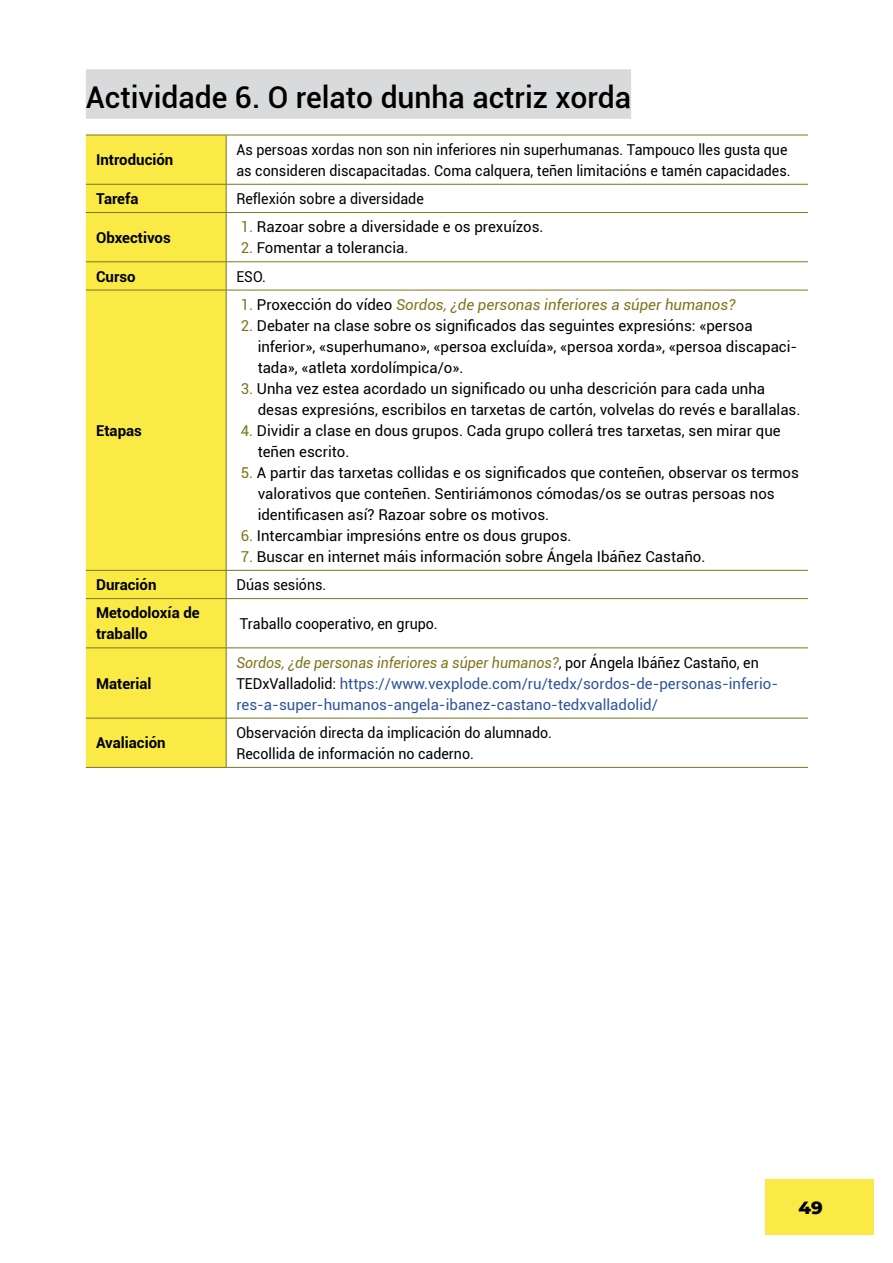
<style>
.page{position:relative;width:893px;height:1263px;background:#fff}
.page>*{position:absolute;margin:0;border:0;box-sizing:border-box;transform-origin:0 0}
.t1{font:500 30px "Roboto";color:#000}
.t2{font:800 18px "Montserrat";color:#000}
.t3{font:15px/21px "Roboto";color:#000}
.t4{font:15px/21px "Roboto";color:#000;scale:.95 1}
.t5{font:15px/21px "Roboto";color:#2f5496}
.t6{font:700 15px/21px "Roboto";color:#000}
.t7{font:italic 15px "Roboto";color:#7e751d}
.s1{color:#7e751d}
.s2{font-style:normal}
.s3{font-style:normal;color:#000}
.s4{font-style:italic;color:#7e751d}
.s5{color:#000}
</style>
<div class="page">
<div style="left:765px;top:1179px;width:109px;height:56px;background:#faea46"></div>
<div style="left:86px;top:69px;width:545px;height:50px;background:#d9dadb"></div>
<div style="left:86px;top:136px;width:140px;height:631px;background:#faea46"></div>
<hr style="left:86px;top:135px;width:140px;height:1px;background:#7e751d">
<hr style="left:226px;top:135px;width:582px;height:1px;background:#7e751d">
<hr style="left:226px;top:135px;width:1px;height:49px;background:#7e751d">
<hr style="left:86px;top:184px;width:140px;height:1px;background:#7e751d">
<hr style="left:226px;top:184px;width:582px;height:1px;background:#7e751d">
<svg style="left:226px;top:184px;width:1px;height:28px"></svg>
<hr style="left:86px;top:212px;width:140px;height:1px;background:#7e751d">
<hr style="left:226px;top:212px;width:582px;height:1px;background:#7e751d">
<hr style="left:226px;top:213px;width:1px;height:49px;background:#7e751d">
<hr style="left:86px;top:262px;width:140px;height:1px;background:#7e751d">
<hr style="left:226px;top:262px;width:582px;height:1px;background:#7e751d">
<svg style="left:226px;top:262px;width:1px;height:28px"></svg>
<hr style="left:86px;top:290px;width:140px;height:1px;background:#7e751d">
<hr style="left:226px;top:290px;width:582px;height:1px;background:#7e751d">
<hr style="left:226px;top:290px;width:1px;height:280px;background:#7e751d">
<hr style="left:86px;top:570px;width:140px;height:1px;background:#7e751d">
<hr style="left:226px;top:570px;width:582px;height:1px;background:#7e751d">
<svg style="left:226px;top:570px;width:1px;height:28px"></svg>
<hr style="left:86px;top:598px;width:140px;height:1px;background:#7e751d">
<hr style="left:226px;top:598px;width:582px;height:1px;background:#7e751d">
<hr style="left:226px;top:599px;width:1px;height:49px;background:#7e751d">
<hr style="left:86px;top:648px;width:140px;height:1px;background:#7e751d">
<hr style="left:226px;top:648px;width:582px;height:1px;background:#7e751d">
<hr style="left:226px;top:648px;width:1px;height:70px;background:#7e751d">
<hr style="left:86px;top:718px;width:140px;height:1px;background:#7e751d">
<hr style="left:226px;top:718px;width:582px;height:1px;background:#7e751d">
<hr style="left:226px;top:718px;width:1px;height:49px;background:#7e751d">
<hr style="left:86px;top:767px;width:140px;height:1px;background:#7e751d">
<hr style="left:226px;top:767px;width:582px;height:1px;background:#7e751d">
<h1 class="t1" style="left:86px;top:76px;width:547px">Actividade 6. O relato dunha actriz xorda</h1>
<p class="t6" style="left:96px;top:149px;width:79px">Introdución</p>
<p class="t4" style="left:236px;top:138px;width:585px">As persoas xordas non son nin inferiores nin superhumanas. Tampouco lles gusta que as consideren discapacitadas. Coma calquera, teñen limitacións e tamén capacidades.</p>
<p class="t6" style="left:96px;top:188px;width:44px">Tarefa</p>
<p class="t4" style="left:236px;top:188px;width:199px">Reflexión sobre a diversidade</p>
<p class="t6" style="left:96px;top:226px;width:76px">Obxectivos</p>
<p class="t3" style="left:241px;top:216px;width:304px"><span class="s1">1.</span> Razoar sobre a diversidade e os prexuízos.</p>
<p class="t3" style="left:241px;top:237px;width:169px"><span class="s1">2.</span> Fomentar a tolerancia.</p>
<p class="t6" style="left:96px;top:265px;width:41px">Curso</p>
<p class="t4" style="left:236px;top:265px;width:32px">ESO.</p>
<p class="t6" style="left:96px;top:419px;width:47px">Etapas</p>
<p class="t7" style="left:241px;top:294px;width:496px"><span class="s2">1.</span> <span class="s3">Proxección do vídeo</span> Sordos, ¿de personas inferiores a súper humanos?</p>
<p class="t3" style="left:258px;top:314px;width:541px;text-indent:-17px"><span class="s1">2.</span> Debater na clase sobre os significados das seguintes expresións: «persoa inferior», «superhumano», «persoa excluída», «persoa xorda», «persoa discapaci&shy;tada», «atleta xordolímpica/o».</p>
<p class="t3" style="left:258px;top:377px;width:544px;text-indent:-17px"><span class="s1">3.</span> Unha vez estea acordado un significado ou unha descrición para cada unha desas expresións, escribilos en tarxetas de cartón, volvelas do revés e barallalas.</p>
<p class="t3" style="left:258px;top:419px;width:524px;text-indent:-17px"><span class="s1">4.</span> Dividir a clase en dous grupos. Cada grupo collerá tres tarxetas, sen mirar que teñen escrito.</p>
<p class="t3" style="left:258px;top:461px;width:543px;text-indent:-17px"><span class="s1">5.</span> A partir das tarxetas collidas e os significados que conteñen, observar os termos valorativos que conteñen. Sentiriámonos cómodas/os se outras persoas nos identificasen así? Razoar sobre os motivos.</p>
<p class="t3" style="left:241px;top:524px;width:332px"><span class="s1">6.</span> Intercambiar impresións entre os dous grupos.</p>
<p class="t3" style="left:241px;top:545px;width:466px"><span class="s1">7.</span> Buscar en internet máis información sobre Ángela Ibáñez Castaño.</p>
<p class="t6" style="left:96px;top:574px;width:62px">Duración</p>
<p class="t4" style="left:236px;top:574px;width:96px">Dúas sesións.</p>
<p class="t6" style="left:96px;top:602px;width:105px">Metodoloxía de traballo</p>
<p class="t4" style="left:240px;top:612px;width:210px">Traballo cooperativo, en grupo.</p>
<p class="t6" style="left:96px;top:672px;width:57px">Material</p>
<p class="t5" style="left:236px;top:651px;width:543px"><span class="s4">Sordos, ¿de personas inferiores a súper humanos?</span><span class="s5">, por Ángela Ibáñez Castaño, en<br>TEDxValladolid:</span> https://www.vexplode.com/ru/tedx/sordos-de-personas-inferio&shy;res-a-super-humanos-angela-ibanez-castano-tedxvalladolid/</p>
<p class="t6" style="left:96px;top:732px;width:71px">Avaliación</p>
<p class="t4" style="left:236px;top:721px;width:334px">Observación directa da implicación do alumnado.<br>Recollida de información no caderno.</p>
<p class="t2" style="left:798px;top:1194px;width:26px">49</p>
</div>
